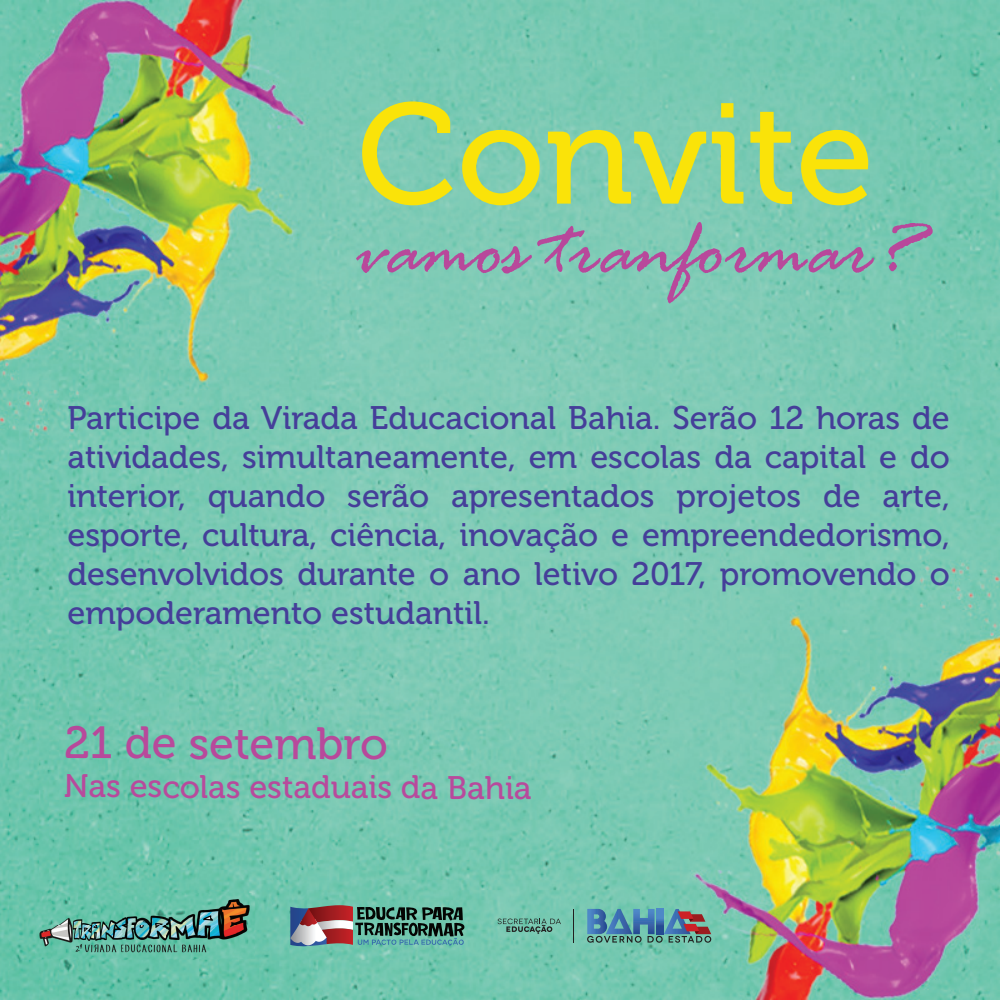
<style>
.page{position:relative;width:1000px;height:1000px;background:#fff}
.page>*{position:absolute;margin:0;border:0;box-sizing:border-box;transform-origin:0 0}
.t1{font:142.25px "Museo 500";color:#fae309}
.t2{font:italic 82.75px "Rage";color:#b8489b}
.t3{font:45px "Museo 500";letter-spacing:-.005em;color:#b8499b}
.t4{font:32.5px/39px "Museo 500";color:#453e99;text-align:justify}
.t5{font:32.5px "Museo 500";letter-spacing:-.005em;color:#b84a9c}
</style>
<div class="page">
<img style="left:0;top:0;width:1000px;height:1000px">
<img style="left:35px;top:893px;width:219px;height:65px">
<svg style="left:290px;top:905px;width:175px;height:43px;background:#677b76"></svg>
<svg style="left:498px;top:919px;width:63px;height:15px"></svg>
<hr style="left:573px;top:909px;width:1px;height:34px;background:#221f1f">
<svg style="left:587px;top:909px;width:124px;height:34px;background:#5f8a99"></svg>
<h1 class="t1" style="left:357px;top:77px;width:519px">Convite</h1>
<h2 class="t2" style="left:356px;top:205px;width:565px">vamos tranformar?</h2>
<p class="t4" style="left:68px;top:399px;width:884px">Participe da Virada Educacional Bahia. Serão 12 horas de atividades, simultaneamente, em escolas da capital e do interior, quando serão apresentados projetos de arte, esporte, cultura, ciência, inovação e empreendedorismo, desenvolvidos durante o ano letivo 2017, promovendo o empoderamento estudantil.</p>
<h3 class="t3" style="left:64px;top:719px;width:325px">21 de setembro</h3>
<p class="t5" style="left:64px;top:769px;width:469px">Nas escolas estaduais da Bahia</p>
</div>
